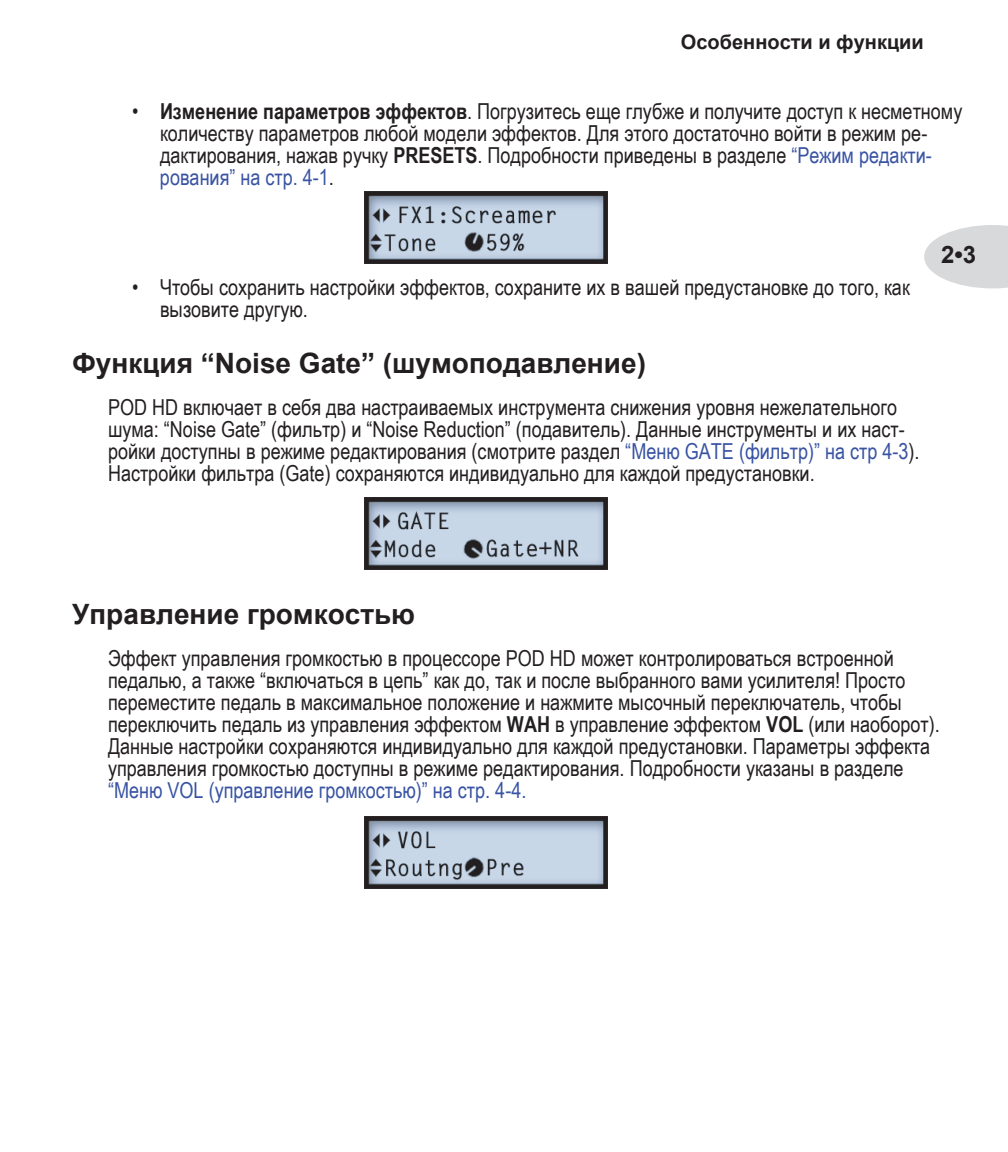
<style>
.page{position:relative;width:1008px;height:1152px;background:#fff}
.page>*{position:absolute;margin:0;border:0;box-sizing:border-box;transform-origin:0 0}
.t1{font:700 28px "Arial";color:#231f20}
.t2{font:700 24px "Arial";color:#231f20}
.t3{font:22px/22px "Arial Narrow";color:#231f20}
.t4{font:22px "Arial Narrow";color:#3853a3}
.t5{font:700 20px "Arial";color:#231f20}
.s1{font-weight:700}
.s2{color:#3853a3}
</style>
<div class="page">
<svg style="left:924px;top:225px;width:84px;height:63px"></svg>
<img style="left:364px;top:191px;width:244px;height:72px">
<img style="left:364px;top:498px;width:244px;height:72px">
<img style="left:364px;top:816px;width:244px;height:72px">
<p class="t5" style="left:681px;top:29px;width:244px">Особенности и функции</p>
<p class="t3" style="left:160px;top:99px;width:804px;text-indent:-28px">• <span class="s1">Изменение параметров эффектов</span>. Погрузитесь еще глубже и получите доступ к несметному количеству параметров любой модели эффектов. Для этого достаточно войти в режим ре&shy;дактирования, нажав ручку <span class="s1">PRESETS</span>. Подробности приведены в разделе <span class="s2">“Режим редакти&shy;рования” на стр. 4-1</span>.</p>
<p class="t3" style="left:160px;top:276px;width:751px;text-indent:-28px">• Чтобы сохранить настройки эффектов, сохраните их в вашей предустановке до того, как вызовите другую.</p>
<p class="t1" style="left:72px;top:345px;width:575px">Функция “Noise Gate” (шумоподавление)</p>
<p class="t3" style="left:108px;top:396px;width:813px">POD HD включает в себя два настраиваемых инструмента снижения уровня нежелательного шума: “Noise Gate” (фильтр) и “Noise Reduction” (подавитель). Данные инструменты и их наст&shy;ройки доступны в режиме редактирования (смотрите раздел <span class="s2">“Меню GATE (фильтр)” на стр 4-3</span>).<br>Настройки фильтра (Gate) сохраняются индивидуально для каждой предустановки.</p>
<p class="t2" style="left:941px;top:239px;width:37px">2•3</p>
<p class="t1" style="left:72px;top:595px;width:345px">Управление громкостью</p>
<p class="t3" style="left:108px;top:646px;width:833px">Эффект управления громкостью в процессоре POD HD может контролироваться встроенной педалью, а также “включаться в цепь” как до, так и после выбранного вами усилителя! Просто переместите педаль в максимальное положение и нажмите мысочный переключатель, чтобы переключить педаль из управления эффектом <span class="s1">WAH</span> в управление эффектом <span class="s1">VOL</span> (или наоборот).<br>Данные настройки сохраняются индивидуально для каждой предустановки. Параметры эффекта управления громкостью доступны в режиме редактирования. Подробности указаны в разделе</p>
<p class="t4" style="left:108px;top:774px;width:420px">“Меню VOL (управление громкостью)” на стр. 4-4.</p>
</div>
